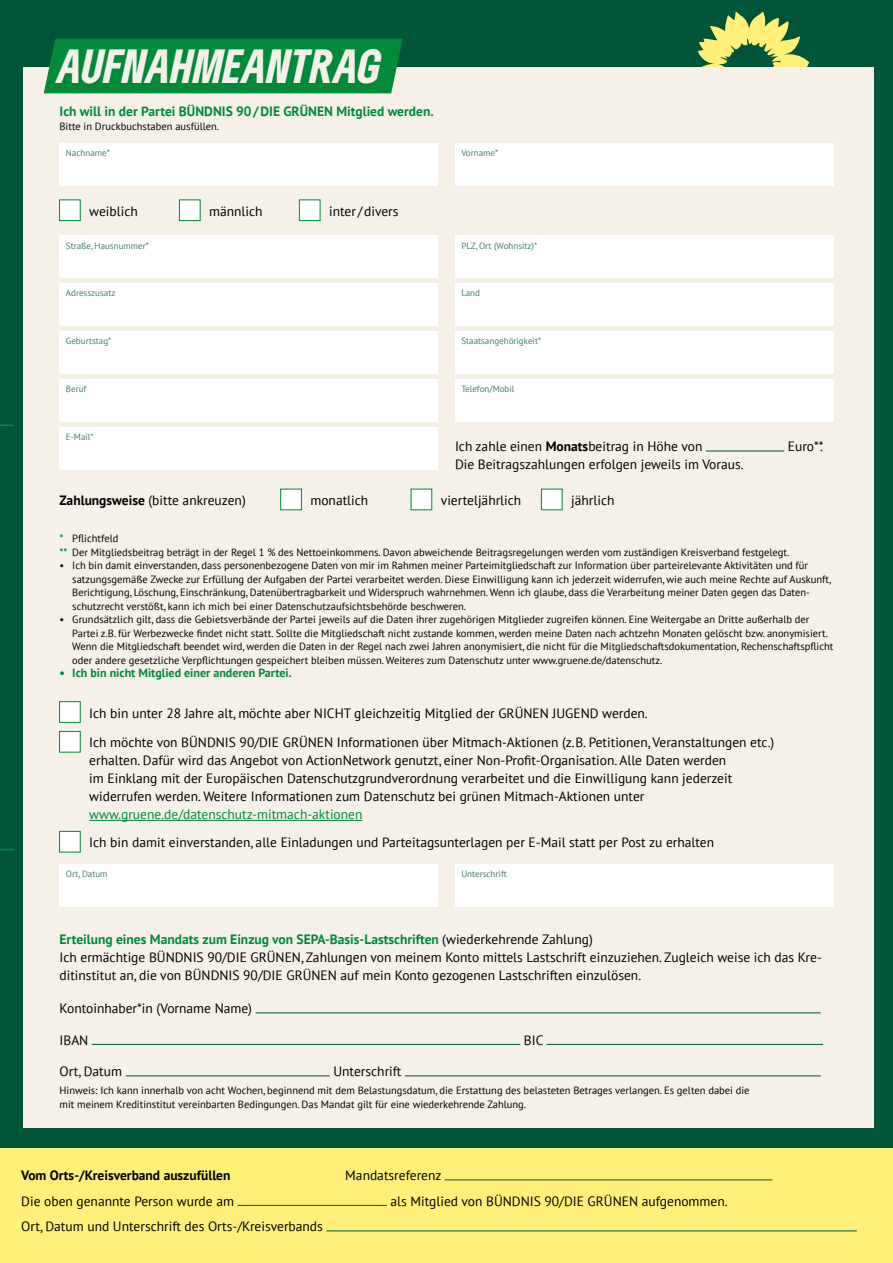
<style>
.page{position:relative;width:893px;height:1263px;background:#005538}
.page>*{position:absolute;margin:0;border:0;box-sizing:border-box;transform-origin:0 0}
.t1{font:italic 900 condensed 44.85px "Gruene Type";color:#f5f1e9}
.t2{font:13.5px/18px "PT Sans";color:#000}
.t3{font:700 13.5px "PT Sans";color:#008939}
.t4{font:13.5px "PT Sans";color:#008939}
.t5{font:700 13.5px "PT Sans";color:#000}
.t6{font:700 12px "PT Sans";color:#008939}
.t7{font:10.5px/13.5px "PT Sans";color:#000}
.t8{font:9px "PT Sans";color:#427e66}
.s1{font-weight:700}
.s2{font-weight:700;color:#008939}
</style>
<div class="page">
<svg style="left:698px;top:11px;width:111px;height:56px"></svg>
<div style="left:23px;top:67px;width:851px;height:1060px;background:#f5f1e9"></div>
<div style="left:44px;top:39px;width:359px;height:54px;background:#008939"></div>
<hr style="left:706px;top:451px;width:78px;height:1px;background:#005538">
<hr style="left:256px;top:1012px;width:565px;height:1px;background:#005538">
<hr style="left:92px;top:1044px;width:428px;height:1px;background:#005538">
<hr style="left:547px;top:1044px;width:276px;height:1px;background:#005538">
<hr style="left:126px;top:1075px;width:204px;height:1px;background:#005538">
<hr style="left:405px;top:1075px;width:416px;height:1px;background:#005538">
<hr style="left:89px;top:820px;width:273px;height:1px;background:#008939">
<div style="left:0;top:1149px;width:893px;height:114px;background:#fff07a"></div>
<hr style="left:445px;top:1179px;width:327px;height:1px;background:#005538">
<hr style="left:238px;top:1205px;width:149px;height:1px;background:#005538">
<hr style="left:327px;top:1230px;width:530px;height:1px;background:#005538">
<svg style="left:0;top:424px;width:14px;height:2px"></svg>
<svg style="left:0;top:849px;width:14px;height:1px"></svg>
<div style="left:60px;top:143px;width:378px;height:43px;background:#fff"></div>
<div style="left:455px;top:143px;width:378px;height:43px;background:#fff"></div>
<div style="left:60px;top:235px;width:378px;height:43px;background:#fff"></div>
<div style="left:455px;top:235px;width:378px;height:43px;background:#fff"></div>
<div style="left:59px;top:200px;width:21px;height:21px;background:#fff;border:1px solid #008939"></div>
<div style="left:179px;top:200px;width:21px;height:21px;background:#fff;border:1px solid #008939"></div>
<div style="left:299px;top:200px;width:21px;height:21px;background:#fff;border:1px solid #008939"></div>
<div style="left:60px;top:283px;width:378px;height:43px;background:#fff"></div>
<div style="left:455px;top:283px;width:378px;height:43px;background:#fff"></div>
<div style="left:60px;top:331px;width:378px;height:43px;background:#fff"></div>
<div style="left:455px;top:331px;width:378px;height:43px;background:#fff"></div>
<div style="left:60px;top:379px;width:378px;height:42px;background:#fff"></div>
<div style="left:455px;top:379px;width:378px;height:42px;background:#fff"></div>
<div style="left:60px;top:427px;width:378px;height:42px;background:#fff"></div>
<div style="left:411px;top:489px;width:21px;height:21px;background:#fff"></div>
<div style="left:541px;top:489px;width:21px;height:21px;background:#fff;border:1px solid #008939"></div>
<div style="left:59px;top:701px;width:21px;height:21px;background:#fff;border:1px solid #008939"></div>
<div style="left:59px;top:831px;width:21px;height:21px;background:#fff;border:1px solid #008939"></div>
<div style="left:59px;top:731px;width:21px;height:21px;background:#fff;border:1px solid #008939"></div>
<div style="left:60px;top:864px;width:378px;height:42px;background:#fff"></div>
<div style="left:455px;top:864px;width:378px;height:42px;background:#fff"></div>
<div style="left:280px;top:489px;width:22px;height:21px;background:#fff;border:1px solid #008939"></div>
<h1 class="t1" style="left:58px;top:36px;width:325px">AUFNAHMEANTRAG</h1>
<p class="t3" style="left:60px;top:102px;width:376px">Ich will in der Partei BÜNDNIS 90/DIE GRÜNEN Mitglied werden.</p>
<p class="t7" style="left:60px;top:119px;width:161px">Bitte in Druckbuchstaben ausfüllen.</p>
<p class="t8" style="left:66px;top:147px;width:45px">Nachname*</p>
<p class="t8" style="left:461px;top:147px;width:38px">Vorname*</p>
<p class="t2" style="left:89px;top:202px;width:50px">weiblich</p>
<p class="t2" style="left:209px;top:202px;width:55px">männlich</p>
<p class="t2" style="left:329px;top:202px;width:71px">inter/divers</p>
<p class="t8" style="left:66px;top:240px;width:85px">Straße, Hausnummer*</p>
<p class="t8" style="left:461px;top:240px;width:77px">PLZ, Ort (Wohnsitz)*</p>
<p class="t8" style="left:66px;top:287px;width:51px">Adresszusatz</p>
<p class="t8" style="left:461px;top:287px;width:20px">Land</p>
<p class="t8" style="left:66px;top:335px;width:47px">Geburtstag*</p>
<p class="t8" style="left:461px;top:335px;width:81px">Staatsangehörigkeit*</p>
<p class="t8" style="left:66px;top:383px;width:22px">Beruf</p>
<p class="t8" style="left:461px;top:383px;width:55px">Telefon/Mobil</p>
<p class="t8" style="left:66px;top:431px;width:29px">E-Mail*</p>
<p class="t2" style="left:60px;top:490px;width:188px"><span class="s1">Zahlungsweise</span> (bitte ankreuzen)</p>
<p class="t2" style="left:455px;top:437px;width:249px">Ich zahle einen <span class="s1">Monats</span>beitrag in Höhe von</p>
<p class="t2" style="left:788px;top:437px;width:37px">Euro**.</p>
<p class="t2" style="left:455px;top:455px;width:290px">Die Beitragszahlungen erfolgen jeweils im Voraus.</p>
<p class="t2" style="left:310px;top:491px;width:59px">monatlich</p>
<p class="t2" style="left:441px;top:491px;width:82px">vierteljährlich</p>
<p class="t2" style="left:571px;top:491px;width:45px">jährlich</p>
<p class="t7" style="left:60px;top:531px;width:731px"><span class="s2">*</span> Pflichtfeld<br><span class="s2">**</span> Der Mitgliedsbeitrag beträgt in der Regel 1 % des Nettoeinkommens. Davon abweichende Beitragsregelungen werden vom zuständigen Kreisverband festgelegt.</p>
<p class="t7" style="left:72px;top:558px;width:760px;text-indent:-13px">• Ich bin damit einverstanden, dass personenbezogene Daten von mir im Rahmen meiner Parteimitgliedschaft zur Information über parteirelevante Aktivitäten und für satzungsgemäße Zwecke zur Erfüllung der Aufgaben der Partei verarbeitet werden. Diese Einwilligung kann ich jederzeit widerrufen, wie auch meine Rechte auf Auskunft, Berichtigung, Löschung, Einschränkung, Datenübertragbarkeit und Widerspruch wahrnehmen. Wenn ich glaube, dass die Verarbeitung meiner Daten gegen das Daten&shy;schutzrecht verstößt, kann ich mich bei einer Datenschutzaufsichtsbehörde beschweren.</p>
<p class="t7" style="left:72px;top:612px;width:763px;text-indent:-13px">• Grundsätzlich gilt, dass die Gebietsverbände der Partei jeweils auf die Daten ihrer zugehörigen Mitglieder zugreifen können. Eine Weitergabe an Dritte außerhalb der Partei z.B. für Werbezwecke findet nicht statt. Sollte die Mitgliedschaft nicht zustande kommen, werden meine Daten nach achtzehn Monaten gelöscht bzw. anonymisiert.<br>Wenn die Mitgliedschaft beendet wird, werden die Daten in der Regel nach zwei Jahren anonymisiert, die nicht für die Mitgliedschaftsdokumentation, Rechenschaftspflicht oder andere gesetzliche Verpflichtungen gespeichert bleiben müssen. Weiteres zum Datenschutz unter www.gruene.de/datenschutz.</p>
<p class="t6" style="left:60px;top:665px;width:234px">• Ich bin nicht Mitglied einer anderen Partei.</p>
<p class="t2" style="left:89px;top:703px;width:560px">Ich bin unter 28 Jahre alt, möchte aber NICHT gleichzeitig Mitglied der GRÜNEN JUGEND werden.</p>
<p class="t2" style="left:89px;top:733px;width:686px">Ich möchte von BÜNDNIS 90/DIE GRÜNEN Informationen über Mitmach-Aktionen (z.B. Petitionen, Veranstaltungen etc.) erhalten. Dafür wird das Angebot von ActionNetwork genutzt, einer Non-Profit-Organisation. Alle Daten werden<br>im Einklang mit der Europäischen Datenschutzgrundverordnung verarbeitet und die Einwilligung kann jederzeit widerrufen werden. Weitere Informationen zum Datenschutz bei grünen Mitmach-Aktionen unter</p>
<p class="t4" style="left:89px;top:806px;width:275px">www.gruene.de/datenschutz-mitmach-aktionen</p>
<p class="t2" style="left:89px;top:833px;width:626px">Ich bin damit einverstanden, alle Einladungen und Parteitagsunterlagen per E-Mail statt per Post zu erhalten</p>
<p class="t8" style="left:66px;top:868px;width:43px">Ort, Datum</p>
<p class="t8" style="left:461px;top:868px;width:47px">Unterschrift</p>
<p class="t2" style="left:60px;top:929px;width:764px"><span class="s2">Erteilung eines Mandats zum Einzug von SEPA-Basis-Lastschriften</span> (wiederkehrende Zahlung)<br>Ich ermächtige BÜNDNIS 90/DIE GRÜNEN, Zahlungen von meinem Konto mittels Lastschrift einzuziehen. Zugleich weise ich das Kre&shy;ditinstitut an, die von BÜNDNIS 90/DIE GRÜNEN auf mein Konto gezogenen Lastschriften einzulösen.</p>
<p class="t2" style="left:60px;top:999px;width:194px">Kontoinhaber*in (Vorname Name)</p>
<p class="t2" style="left:60px;top:1031px;width:30px">IBAN</p>
<p class="t2" style="left:524px;top:1031px;width:21px">BIC</p>
<p class="t2" style="left:60px;top:1062px;width:64px">Ort, Datum</p>
<p class="t2" style="left:333px;top:1062px;width:70px">Unterschrift</p>
<p class="t7" style="left:60px;top:1084px;width:692px">Hinweis: Ich kann innerhalb von acht Wochen, beginnend mit dem Belastungsdatum, die Erstattung des belasteten Betrages verlangen. Es gelten dabei die mit meinem Kreditinstitut vereinbarten Bedingungen. Das Mandat gilt für eine wiederkehrende Zahlung.</p>
<p class="t5" style="left:21px;top:1166px;width:211px">Vom Orts-/Kreisverband auszufüllen</p>
<p class="t2" style="left:345px;top:1166px;width:98px">Mandatsreferenz</p>
<p class="t2" style="left:21px;top:1192px;width:214px">Die oben genannte Person wurde am</p>
<p class="t2" style="left:391px;top:1192px;width:339px">als Mitglied von BÜNDNIS 90/DIE GRÜNEN aufgenommen.</p>
<p class="t2" style="left:21px;top:1217px;width:303px">Ort, Datum und Unterschrift des Orts-/Kreisverbands</p>
</div>
